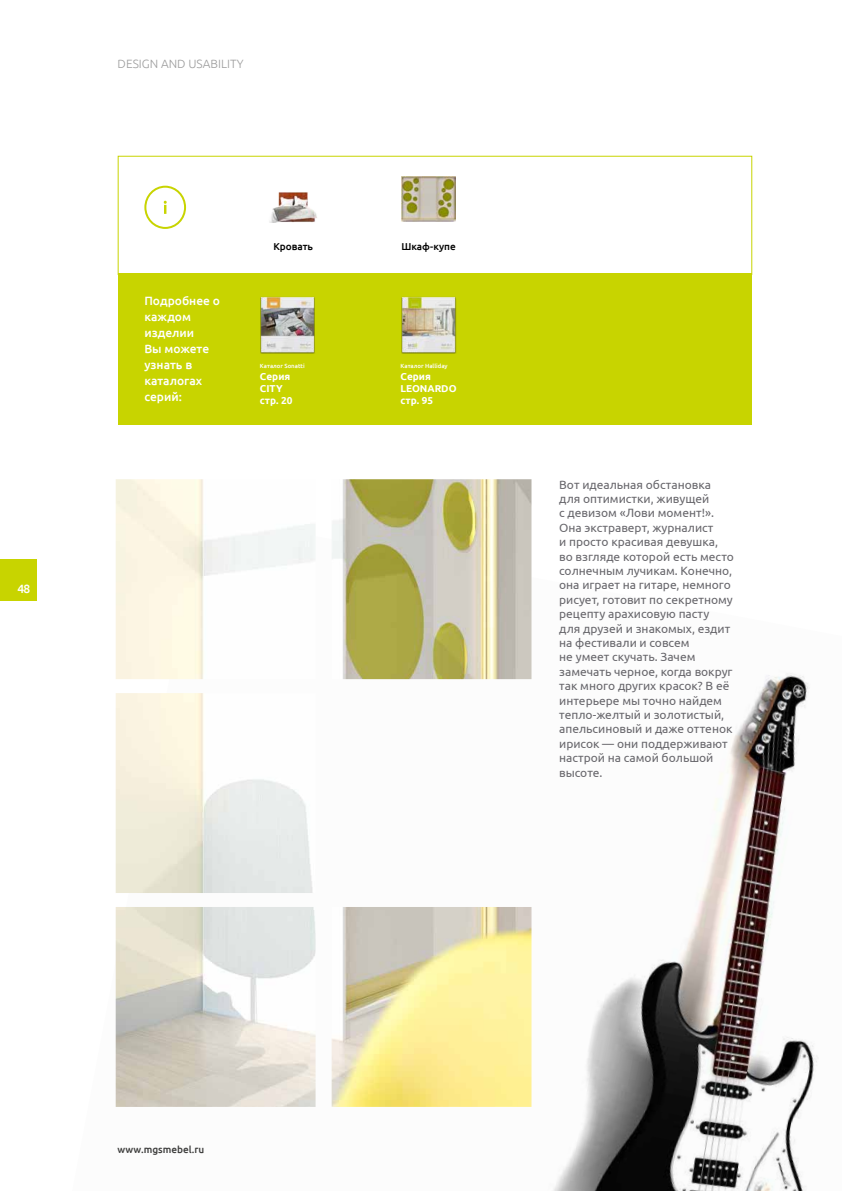
<style>
.page{position:relative;width:842px;height:1191px;background:#fff}
.page>*{position:absolute;margin:0;border:0;box-sizing:border-box;transform-origin:0 0}
.t1{font:12px/14.4px "Ubuntu";color:#68676c}
.t2{font:500 12px/16px "Ubuntu";color:#fff}
.t3{font:300 12px "Ubuntu";color:#9d9d9d}
.t4{font:700 10px/12px "Ubuntu";color:#fff}
.t5{font:500 10px "Ubuntu";color:#000}
.t6{font:500 10px "Ubuntu";color:#3d3d3c}
.t7{font:500 6px "Ubuntu";color:#fff}
</style>
<div class="page">
<img style="left:115px;top:514px;width:703px;height:677px">
<div style="left:0;top:559px;width:36px;height:42px;background:#c8d400"></div>
<img style="left:116px;top:479px;width:415px;height:627px">
<div style="left:118px;top:273px;width:634px;height:152px;background:#c8d400"></div>
<div style="left:118px;top:156px;width:634px;height:119px;border:1px solid #c8d400"></div>
<div style="left:144px;top:186px;width:42px;height:43px;border:2px solid #c8d400;border-radius:50%"></div>
<svg style="left:164px;top:201px;width:3px;height:13px"></svg>
<img style="left:269px;top:192px;width:48px;height:30px">
<img style="left:401px;top:177px;width:55px;height:44px">
<img style="left:260px;top:296px;width:55px;height:57px">
<img style="left:401px;top:297px;width:55px;height:56px">
<p class="t2" style="left:17px;top:580px;width:14px">48</p>
<p class="t3" style="left:118px;top:56px;width:128px">DESIGN AND USABILITY</p>
<p class="t2" style="left:144px;top:292px;width:77px">Подробнее о каждом изделии<br>Вы можете узнать в каталогах серий:</p>
<p class="t5" style="left:273px;top:240px;width:41px">Кровать</p>
<p class="t5" style="left:401px;top:240px;width:56px">Шкаф-купе</p>
<p class="t7" style="left:260px;top:362px;width:46px">Каталог Sonatti</p>
<p class="t4" style="left:260px;top:370px;width:34px">Серия<br>CITY стр. 20</p>
<p class="t7" style="left:401px;top:362px;width:49px">Каталог Halliday</p>
<p class="t4" style="left:401px;top:370px;width:57px">Серия<br>LEONARDO стр. 95</p>
<p class="t1" style="left:559px;top:477px;width:176px">Вот идеальная обстановка для оптимистки, живущей<br>с девизом «Лови момент!».<br>Она экстраверт, журналист<br>и просто красивая девушка, во взгляде которой есть место солнечным лучикам. Конечно, она играет на гитаре, немного рисует, готовит по секретному рецепту арахисовую пасту<br>для друзей и знакомых, ездит на фестивали и совсем<br>не умеет скучать. Зачем замечать черное, когда вокруг так много других красок? В её интерьере мы точно найдем тепло-желтый и золотистый, апельсиновый и даже оттенок ирисок — они поддерживают настрой на самой большой высоте.</p>
<p class="t6" style="left:118px;top:1143px;width:88px">www.mgsmebel.ru</p>
</div>
